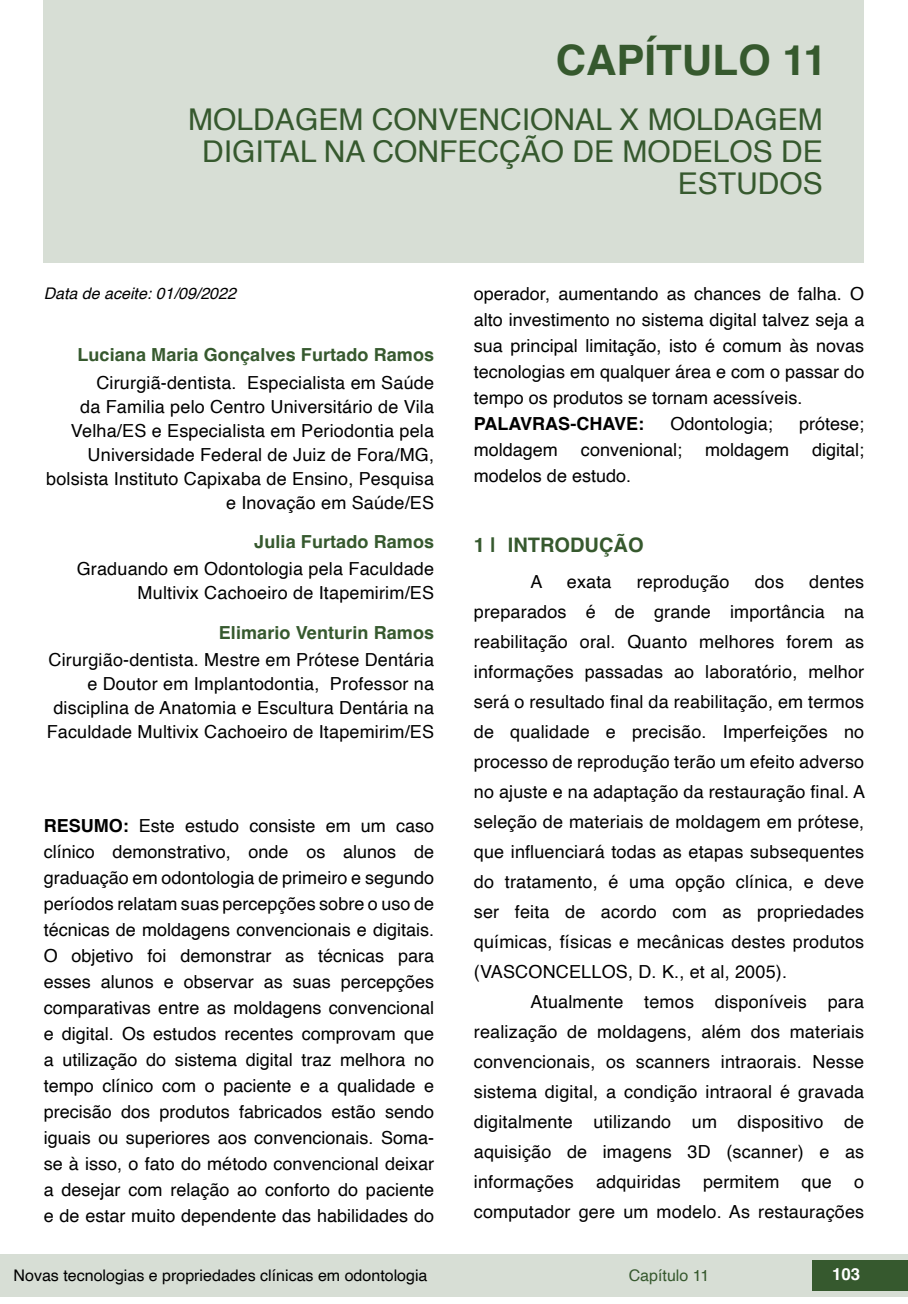
<style>
.page{position:relative;width:908px;height:1304px;background:#fff}
.page>*{position:absolute;margin:0;border:0;box-sizing:border-box;transform-origin:0 0}
.capítulos{font:700 42px "Helvetica";color:#36592e}
.nome_artigos{font:30px/32px "Helvetica";color:#36592e;text-align:right}
.t1{font:700 20px "Helvetica";color:#36592e}
.Resumos_e_PC_TXT{font:18px/26px "Helvetica";color:#000;text-align:justify}
.txt{font:18px/30px "Helvetica";letter-spacing:.01em;color:#000;text-align:justify}
.info_autores{font:18px/24px "Helvetica";letter-spacing:.01em;color:#000;text-align:right}
.nome_autores{font:700 18px "Helvetica";letter-spacing:.005em;color:#36592e}
.Resumos_e_PC_TXT-2{font:700 18px "Helvetica";color:#000}
.t2{font:700 16.8px "Helvetica";color:#fff}
.t3{font:16px "Helvetica";color:#000}
.t4{font:italic 16px "Helvetica";color:#000}
.t5{font:16px "Helvetica";color:#36592e}
.s1{font-weight:700}
</style>
<div class="page">
<div style="left:0;top:1254px;width:906px;height:43px;background:#d7ded5"></div>
<div style="left:812px;top:1261px;width:95px;height:30px;background:#36592e"></div>
<div style="left:44px;top:0;width:819px;height:263px;background:#d7ded5"></div>
<p class="capítulos" style="left:555px;top:35px;width:272px">CAPÍTULO 11</p>
<p class="nome_artigos" style="left:188px;top:104px;width:636px">MOLDAGEM CONVENCIONAL X MOLDAGEM<br>DIGITAL NA CONFECÇÃO DE MODELOS DE<br>ESTUDOS</p>
<p class="t4" style="left:44px;top:280px;width:194px">Data de aceite: 01/09/2022</p>
<p class="nome_autores" style="left:77px;top:344px;width:358px">Luciana Maria Gonçalves Furtado Ramos</p>
<p class="info_autores" style="left:46px;top:371px;width:389px">Cirurgiã-dentista. Especialista em Saúde<br>da Familia pelo Centro Universitário de Vila Velha/ES e Especialista em Periodontia pela Universidade Federal de Juiz de Fora/MG, bolsista Instituto Capixaba de Ensino, Pesquisa e Inovação em Saúde/ES</p>
<p class="nome_autores" style="left:254px;top:531px;width:181px">Julia Furtado Ramos</p>
<p class="info_autores" style="left:77px;top:558px;width:359px">Graduando em Odontologia pela Faculdade<br>Multivix Cachoeiro de Itapemirim/ES</p>
<p class="nome_autores" style="left:219px;top:621px;width:217px">Elimario Venturin Ramos</p>
<p class="info_autores" style="left:47px;top:648px;width:389px">Cirurgião-dentista. Mestre em Prótese Dentária e Doutor em Implantodontia, Professor na disciplina de Anatomia e Escultura Dentária na Faculdade Multivix Cachoeiro de Itapemirim/ES</p>
<p class="Resumos_e_PC_TXT" style="left:44px;top:813px;width:392px"><span class="s1">RESUMO:</span> Este estudo consiste em um caso clínico demonstrativo, onde os alunos de graduação em odontologia de primeiro e segundo períodos relatam suas percepções sobre o uso de técnicas de moldagens convencionais e digitais.<br>O objetivo foi demonstrar as técnicas para esses alunos e observar as suas percepções comparativas entre as moldagens convencional e digital. Os estudos recentes comprovam que a utilização do sistema digital traz melhora no tempo clínico com o paciente e a qualidade e precisão dos produtos fabricados estão sendo iguais ou superiores aos convencionais. Soma&shy;se à isso, o fato do método convencional deixar a desejar com relação ao conforto do paciente e de estar muito dependente das habilidades do</p>
<p class="Resumos_e_PC_TXT" style="left:473px;top:281px;width:392px">operador, aumentando as chances de falha. O alto investimento no sistema digital talvez seja a sua principal limitação, isto é comum às novas tecnologias em qualquer área e com o passar do tempo os produtos se tornam acessíveis.</p>
<p class="Resumos_e_PC_TXT-2" style="left:473px;top:413px;width:172px">PALAVRAS-CHAVE:</p>
<p class="Resumos_e_PC_TXT" style="left:670px;top:411px;width:104px">Odontologia;</p>
<p class="Resumos_e_PC_TXT" style="left:798px;top:411px;width:67px">prótese;</p>
<p class="Resumos_e_PC_TXT" style="left:473px;top:437px;width:86px">moldagem</p>
<p class="Resumos_e_PC_TXT" style="left:580px;top:437px;width:103px">convenional;</p>
<p class="Resumos_e_PC_TXT" style="left:704px;top:437px;width:86px">moldagem</p>
<p class="Resumos_e_PC_TXT" style="left:811px;top:437px;width:54px">digital;</p>
<p class="Resumos_e_PC_TXT" style="left:473px;top:463px;width:159px">modelos de estudo.</p>
<p class="t1" style="left:473px;top:533px;width:171px">1 | INTRODUÇÃO</p>
<p class="txt" style="left:530px;top:567px;width:14px">A</p>
<p class="txt" style="left:566px;top:567px;width:46px">exata</p>
<p class="txt" style="left:636px;top:567px;width:94px">reprodução</p>
<p class="txt" style="left:754px;top:567px;width:31px">dos</p>
<p class="txt" style="left:473px;top:567px;width:393px;text-indent:335px">dentes preparados é de grande importância na reabilitação oral. Quanto melhores forem as informações passadas ao laboratório, melhor será o resultado final da reabilitação, em termos de qualidade e precisão. Imperfeições no processo de reprodução terão um efeito adverso no ajuste e na adaptação da restauração final. A seleção de materiais de moldagem em prótese, que influenciará todas as etapas subsequentes do tratamento, é uma opção clínica, e deve ser feita de acordo com as propriedades químicas, físicas e mecânicas destes produtos (VASCONCELLOS, D. K., et al, 2005).</p>
<p class="txt" style="left:473px;top:987px;width:392px;text-indent:57px">Atualmente temos disponíveis para realização de moldagens, além dos materiais convencionais, os scanners intraorais. Nesse sistema digital, a condição intraoral é gravada digitalmente utilizando um dispositivo de aquisição de imagens 3D (scanner) e as informações adquiridas permitem que o computador gere um modelo. As restaurações</p>
<p class="t3" style="left:14px;top:1263px;width:415px">Novas tecnologias e propriedades clínicas em odontologia</p>
<p class="t5" style="left:628px;top:1263px;width:82px">Capítulo 11</p>
<p class="t2" style="left:831px;top:1264px;width:30px">103</p>
</div>
